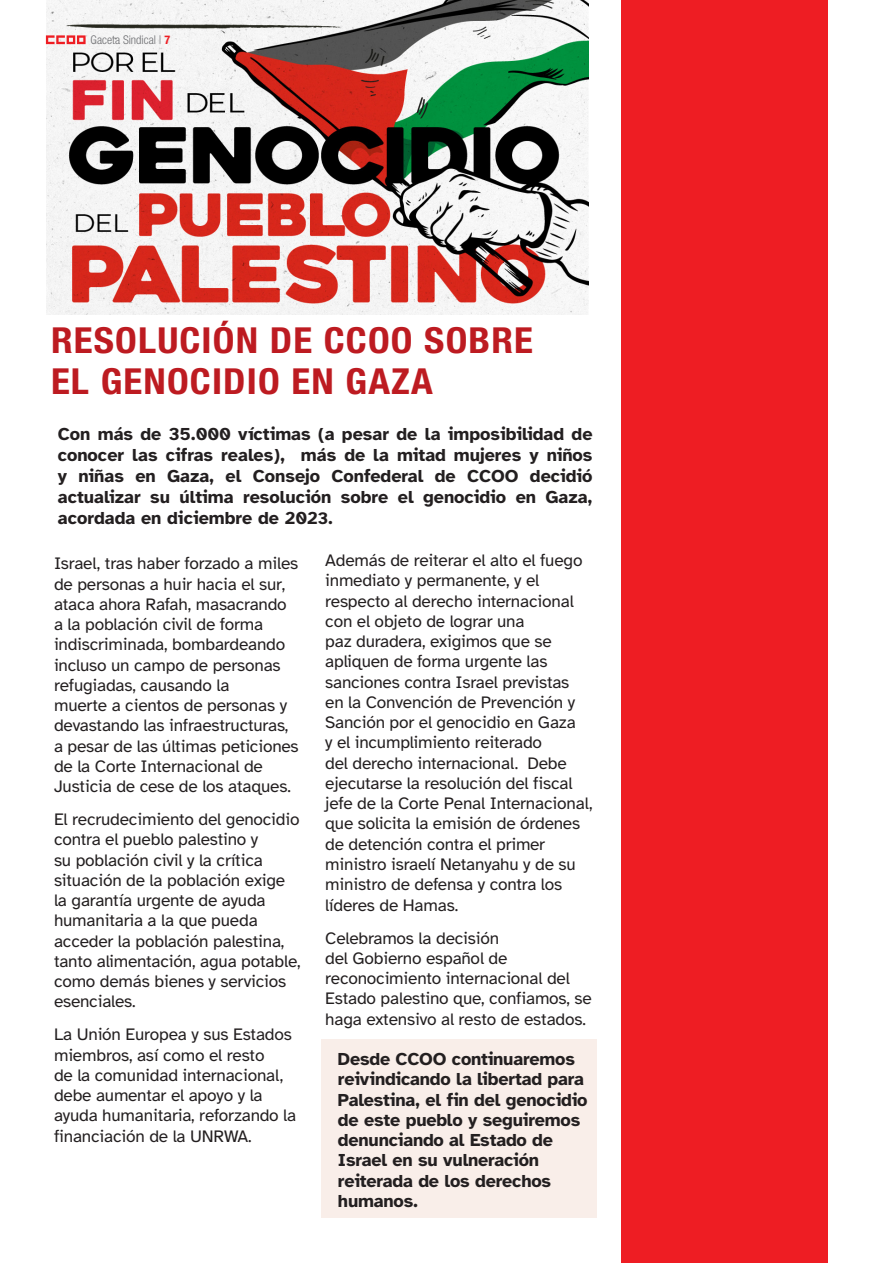
<style>
.page{position:relative;width:893px;height:1263px;background:#fff}
.page>*{position:absolute;margin:0;border:0;box-sizing:border-box;transform-origin:0 0}
.Entradillas{font:700 condensed 35.85px "Helvetica Neue LT Std";letter-spacing:.03em;color:#bd1b21;scale:1.09 1}
.t1{font:700 18px/20.2px "Atkinson Hyperlegible";letter-spacing:-.01em;color:#231f20}
.t2{font:17.25px/20.2px "Atkinson Hyperlegible";letter-spacing:-.01em;color:#231f20}
.t3{font:300 condensed 12px "Helvetica Neue LT Std";color:#6c6d70}
.s1{font-weight:700;color:#ee1d23}
.s2{font-size:17.25px}
</style>
<div class="page">
<div style="left:321px;top:1039px;width:275px;height:179px;background:#f9eee9"></div>
<img style="left:47px;top:0;width:541px;height:314px">
<div style="left:621px;top:0;width:206px;height:1263px;background:#ee1d23"></div>
<svg style="left:46px;top:31px;width:48px;height:13px"></svg>
<p class="t3" style="left:99px;top:28px;width:81px">Gaceta Sindical | <span class="s1">7</span></p>
<p class="t3" style="left:91px;top:33px;width:81px">Gaceta Sindical | <span class="s1">7</span></p>
<p class="Entradillas" style="left:51px;top:318px;width:444px">RESOLUCIÓN DE CCOO SOBRE</p>
<p class="Entradillas" style="left:51px;top:360px;width:352px">EL GENOCIDIO EN GAZA</p>
<p class="t1" style="left:58px;top:424px;width:536px;line-height:21px;text-align:justify">Con más de 35.000 víctimas (a pesar de la imposibilidad de conocer las cifras reales), más de la mitad mujeres y niños y niñas en Gaza, el Consejo Confederal de CCOO decidió actualizar su última resolución sobre el genocidio en Gaza, acordada en diciembre de 202<span class="s2">3.</span></p>
<p class="t2" style="left:54px;top:554px;width:246px">Israel, tras haber forzado a miles de personas a huir hacia el sur, ataca ahora Rafah, masacrando a la población civil de forma indiscriminada, bombardeando incluso un campo de personas refugiadas, causando la<br>muerte a cientos de personas y devastando las infraestructuras, a pesar de las últimas peticiones de la Corte Internacional de<br>Justicia de cese de los ataques.</p>
<p class="t2" style="left:54px;top:809px;width:248px">El recrudecimiento del genocidio contra el pueblo palestino y<br>su población civil y la crítica situación de la población exige la garantía urgente de ayuda humanitaria a la que pueda acceder la población palestina, tanto alimentación, agua potable, como demás bienes y servicios esenciales.</p>
<p class="t2" style="left:54px;top:1025px;width:244px">La Unión Europea y sus Estados miembros, así como el resto<br>de la comunidad internacional, debe aumentar el apoyo y la ayuda humanitaria, reforzando la financiación de la UNRWA.</p>
<p class="t2" style="left:325px;top:551px;width:269px">Además de reiterar el alto el fuego inmediato y permanente, y el respecto al derecho internacional con el objeto de lograr una<br>paz duradera, exigimos que se apliquen de forma urgente las sanciones contra Israel previstas<br>en la Convención de Prevención y<br>Sanción por el genocidio en Gaza<br>y el incumplimiento reiterado<br>del derecho internacional. Debe ejecutarse la resolución del fiscal jefe de la Corte Penal Internacional, que solicita la emisión de órdenes de detención contra el primer ministro israelí Netanyahu y de su ministro de defensa y contra los líderes de Hamas.</p>
<p class="t2" style="left:325px;top:928px;width:268px">Celebramos la decisión<br>del Gobierno español de reconocimiento internacional del<br>Estado palestino que, confiamos, se haga extensivo al resto de estados.</p>
<p class="t1" style="left:338px;top:1049px;width:251px">Desde CCOO continuaremos reivindicando la libertad para<br>Palestina, el fin del genocidio de este pueblo y seguiremos denunciando al Estado de<br>Israel en su vulneración reiterada de los derechos humanos.</p>
</div>
